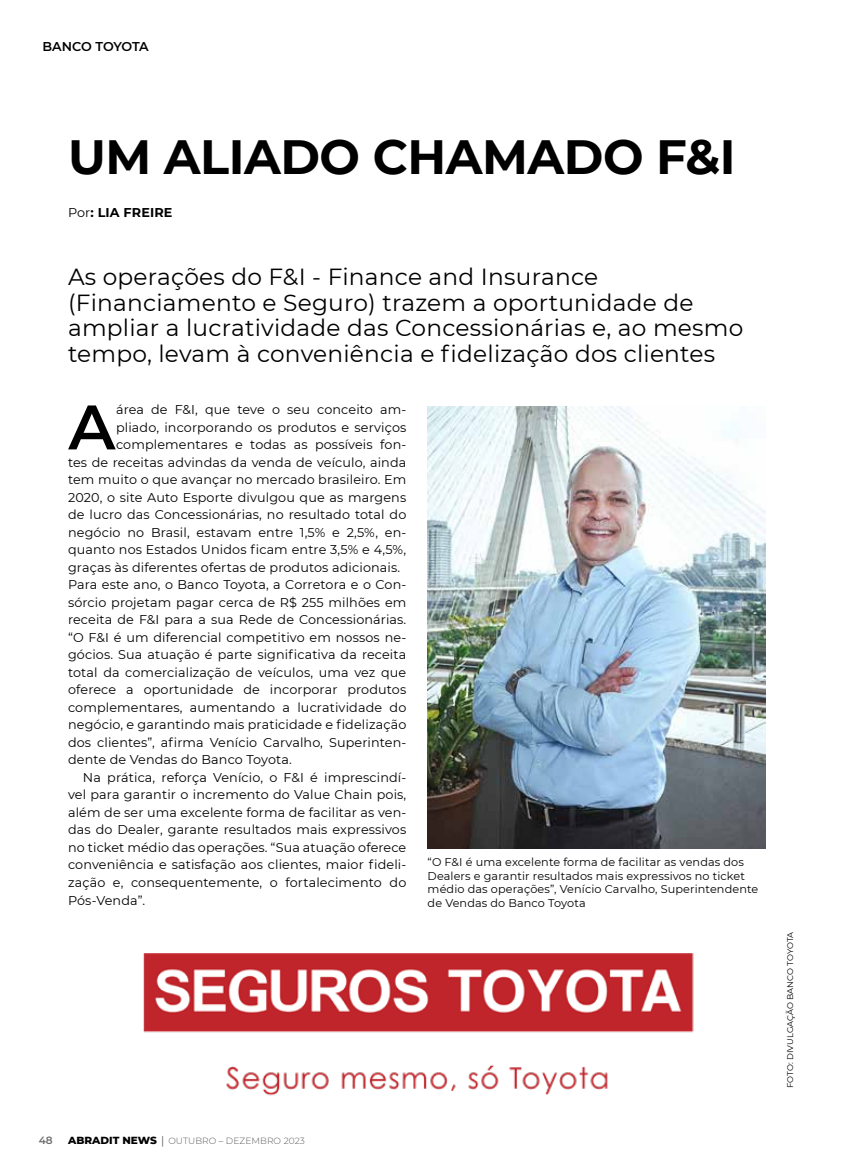
<style>
.page{position:relative;width:851px;height:1170px;background:#fff}
.page>*{position:absolute;margin:0;border:0;box-sizing:border-box;transform-origin:0 0}
.t1{font:600 62.7px "Montserrat";color:#000}
.t2{font:700 48px "Montserrat";letter-spacing:-.01em;color:#000}
.t3{font:23.25px/25.5px "Montserrat";letter-spacing:.01em;color:#000}
.t4{font:12.75px "Montserrat";letter-spacing:.01em;color:#000}
.t5{font:700 12.75px "Montserrat";letter-spacing:.01em;color:#000}
.t6{font:600 12.75px "Montserrat";letter-spacing:-.01em;color:#000}
.t7{font:11.25px/13.5px "Montserrat";letter-spacing:.01em;color:#000}
.t8{font:600 10.5px "Montserrat";color:#6d6e71}
.t9{font:300 9px "Montserrat";letter-spacing:.01em;color:#58595b}
.t10{font:8.25px "Montserrat";color:#000}
.s1{font-weight:400}
.s2{font-weight:800;font-size:10.5px;color:#000}
.s3{font-family:"Myriad Pro";font-weight:400;font-size:10.5px}
</style>
<div class="page">
<img style="left:427px;top:406px;width:338px;height:442px">
<img style="left:143px;top:953px;width:551px;height:143px">
<p class="t6" style="left:43px;top:38px;width:108px">BANCO TOYOTA</p>
<h2 class="t2" style="left:68px;top:122px;width:669px">UM ALIADO CHAMADO F&amp;I</h2>
<p class="t5" style="left:68px;top:203px;width:106px"><span class="s1">Por</span>: LIA FREIRE</p>
<h3 class="t3" style="left:68px;top:263px;width:676px">As operações do F&amp;I - Finance and Insurance (Financiamento e Seguro) trazem a oportunidade de ampliar a lucratividade das Concessionárias e, ao mesmo tempo, levam à conveniência e fidelização dos clientes</h3>
<h1 class="t1" style="left:68px;top:382px;width:48px">A</h1>
<p class="t4" style="left:116px;top:401px;width:292px">área de F&amp;I, que teve o seu conceito am-</p>
<p class="t4" style="left:116px;top:418px;width:292px">pliado, incorporando os produtos e serviços</p>
<p class="t4" style="left:116px;top:436px;width:292px">complementares e todas as possíveis fon-</p>
<p class="t4" style="left:68px;top:453px;width:340px">tes de receitas advindas da venda de veículo, ainda</p>
<p class="t4" style="left:68px;top:471px;width:340px">tem muito o que avançar no mercado brasileiro. Em</p>
<p class="t4" style="left:68px;top:488px;width:339px">2020, o site Auto Esporte divulgou que as margens</p>
<p class="t4" style="left:68px;top:506px;width:340px">de lucro das Concessionárias, no resultado total do</p>
<p class="t4" style="left:68px;top:523px;width:340px">negócio no Brasil, estavam entre 1,5% e 2,5%, en-</p>
<p class="t4" style="left:68px;top:541px;width:340px">quanto nos Estados Unidos ficam entre 3,5% e 4,5%,</p>
<p class="t4" style="left:68px;top:558px;width:333px">graças às diferentes ofertas de produtos adicionais.</p>
<p class="t4" style="left:68px;top:576px;width:340px">Para este ano, o Banco Toyota, a Corretora e o Con-</p>
<p class="t4" style="left:68px;top:593px;width:340px">sórcio projetam pagar cerca de R$ 255 milhões em</p>
<p class="t4" style="left:68px;top:611px;width:340px">receita de F&amp;I para a sua Rede de Concessionárias.</p>
<p class="t4" style="left:68px;top:628px;width:340px">“O F&amp;I é um diferencial competitivo em nossos ne-</p>
<p class="t4" style="left:68px;top:646px;width:340px">gócios. Sua atuação é parte significativa da receita</p>
<p class="t4" style="left:68px;top:663px;width:340px">total da comercialização de veículos, uma vez que</p>
<p class="t4" style="left:68px;top:681px;width:340px">oferece a oportunidade de incorporar produtos</p>
<p class="t4" style="left:68px;top:698px;width:340px">complementares, aumentando a lucratividade do</p>
<p class="t4" style="left:68px;top:716px;width:340px">negócio, e garantindo mais praticidade e fidelização</p>
<p class="t4" style="left:68px;top:733px;width:340px">dos clientes”, afirma Venício Carvalho, Superinten-</p>
<p class="t4" style="left:68px;top:751px;width:225px">dente de Vendas do Banco Toyota.</p>
<p class="t4" style="left:83px;top:768px;width:325px">Na prática, reforça Venício, o F&amp;I é imprescindí-</p>
<p class="t4" style="left:68px;top:786px;width:340px">vel para garantir o incremento do Value Chain pois,</p>
<p class="t4" style="left:68px;top:803px;width:340px">além de ser uma excelente forma de facilitar as ven-</p>
<p class="t4" style="left:68px;top:821px;width:340px">das do Dealer, garante resultados mais expressivos</p>
<p class="t4" style="left:68px;top:838px;width:340px">no ticket médio das operações. “Sua atuação oferece</p>
<p class="t4" style="left:68px;top:856px;width:340px">conveniência e satisfação aos clientes, maior fideli-</p>
<p class="t4" style="left:68px;top:873px;width:340px">zação e, consequentemente, o fortalecimento do</p>
<p class="t4" style="left:68px;top:891px;width:79px">Pós-Venda”.</p>
<p class="t7" style="left:427px;top:854px;width:332px">“O F&amp;I é uma excelente forma de facilitar as vendas dos Dealers e garantir resultados mais expressivos no ticket médio das operações”, Venício Carvalho, Superintendente de Vendas do Banco Toyota</p>
<p class="t8" style="left:39px;top:1133px;width:16px">48</p>
<p class="t9" style="left:68px;top:1134px;width:238px"><span class="s2">ABRADIT NEWS</span> <span class="s3">|</span> OUTUBRO – DEZEMBRO 2023</p>
<p class="t10" style="left:784px;top:1087px;width:158px;rotate:-90deg">FOTO: DIVULGAÇÃO BANCO TOYOTA</p>
</div>
